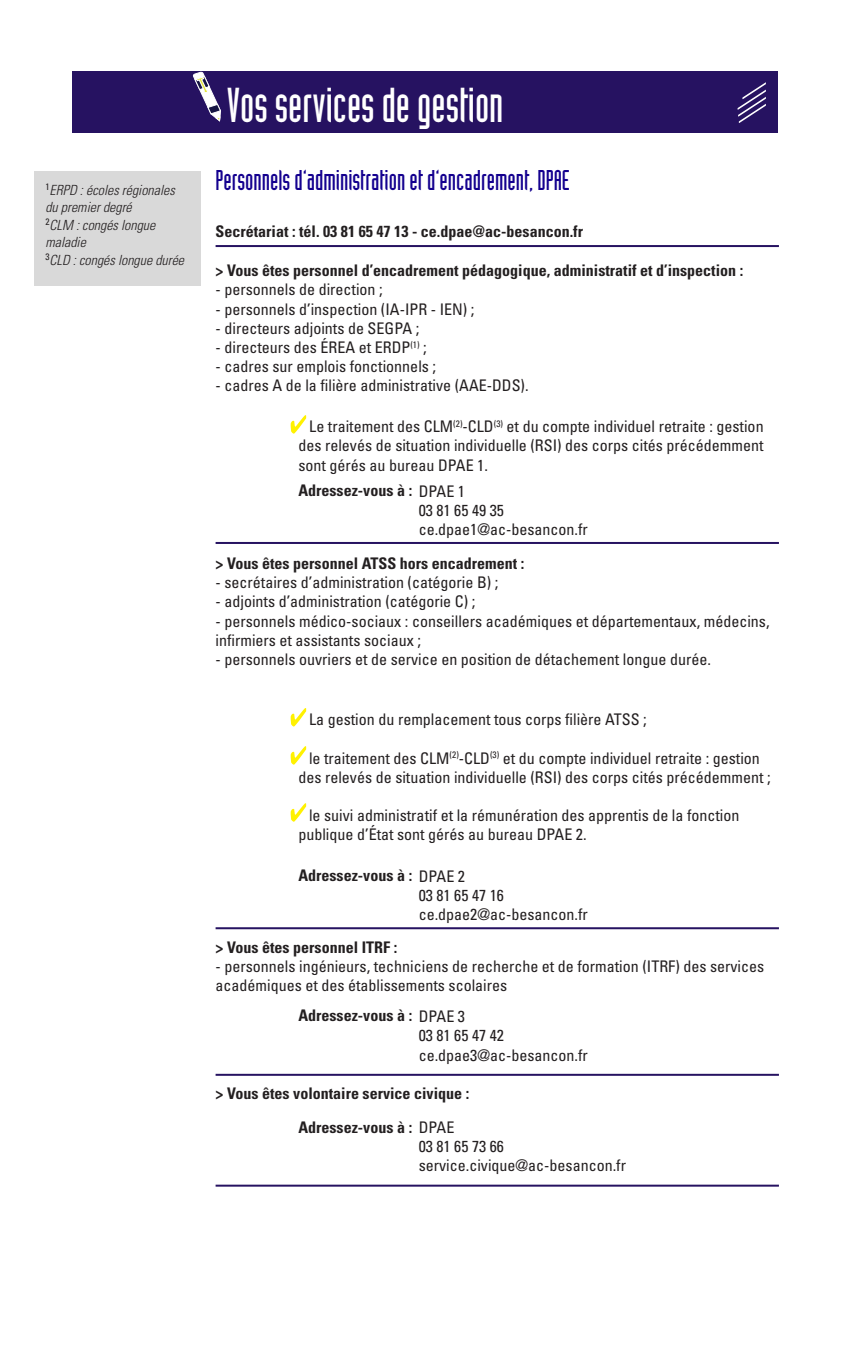
<style>
.page{position:relative;width:851px;height:1361px;background:#fff}
.page>*{position:absolute;margin:0;border:0;box-sizing:border-box;transform-origin:0 0}
.t1{font:48px "Industria Solid";color:#fff}
.t2{font:28px "Industria Solid";color:#14008f}
.t3{font:condensed 16px/19.2px "Univers";color:#231f20}
.t4{font:700 condensed 16px "Univers";color:#231f20}
.t5{font:italic 300 condensed 14px/16.8px "Univers";color:#231f20}
.t6{font:condensed 9.4px "Univers";color:#231f20}
.s1{font-weight:400}
</style>
<div class="page">
<div style="left:73px;top:71px;width:705px;height:61px;background:#261261"></div>
<hr style="left:215px;top:245px;width:563px;height:2px;background:#261261">
<svg style="left:290px;top:415px;width:16px;height:19px"></svg>
<hr style="left:215px;top:542px;width:563px;height:2px;background:#261261">
<svg style="left:290px;top:708px;width:16px;height:18px"></svg>
<svg style="left:290px;top:746px;width:16px;height:18px"></svg>
<svg style="left:290px;top:803px;width:16px;height:18px"></svg>
<hr style="left:215px;top:927px;width:563px;height:2px;background:#261261">
<hr style="left:215px;top:1074px;width:563px;height:2px;background:#261261">
<div style="left:34px;top:171px;width:167px;height:114px;background:#d9d9d9"></div>
<svg style="left:192px;top:71px;width:29px;height:51px"></svg>
<hr style="left:215px;top:1184px;width:563px;height:2px;background:#261261">
<svg style="left:737px;top:83px;width:28px;height:40px"></svg>
<p class="t6" style="left:45px;top:181px;width:6px">1</p>
<p class="t5" style="left:50px;top:182px;width:127px">ERPD : écoles régionales</p>
<p class="t5" style="left:45px;top:198px;width:88px">du premier degré</p>
<p class="t5" style="left:45px;top:216px;width:111px"><sup>2</sup>CLM : congés longue maladie</p>
<p class="t5" style="left:45px;top:251px;width:140px"><sup>3</sup>CLD : congés longue durée</p>
<p class="t1" style="left:227px;top:79px;width:278px">Vos services de gestion</p>
<p class="t2" style="left:215px;top:165px;width:355px">Personnels d’administration et d’encadrement, DPAE</p>
<p class="t4" style="left:215px;top:221px;width:369px">Secrétariat : tél. 03 81 65 47 13 - ce.dpae@ac-besancon.fr</p>
<p class="t4" style="left:215px;top:261px;width:529px">&gt; Vous êtes personnel d’encadrement pédagogique, administratif et d’inspection :</p>
<p class="t3" style="left:215px;top:280px;width:169px">- personnels de direction ;</p>
<p class="t3" style="left:215px;top:299px;width:260px">- personnels d’inspection (IA-IPR - IEN) ;</p>
<p class="t3" style="left:215px;top:318px;width:205px">- directeurs adjoints de SEGPA ;</p>
<p class="t3" style="left:215px;top:337px;width:213px">- directeurs des ÉREA et ERDP<sup>(1)</sup> ;</p>
<p class="t3" style="left:215px;top:356px;width:222px">- cadres sur emplois fonctionnels ;</p>
<p class="t3" style="left:215px;top:376px;width:314px">- cadres A de la filière administrative (AAE-DDS).</p>
<p class="t3" style="left:298px;top:416px;width:466px;text-align:justify;text-indent:11px">Le traitement des CLM<sup>(2)</sup>-CLD<sup>(3)</sup> et du compte individuel retraite : gestion des relevés de situation individuelle (RSI) des corps cités précédemment sont gérés au bureau DPAE 1.</p>
<p class="t4" style="left:298px;top:480px;width:168px">Adressez-vous à : <span class="s1">DPAE 1</span></p>
<p class="t3" style="left:418px;top:500px;width:87px">03 81 65 49 35</p>
<p class="t3" style="left:418px;top:519px;width:171px">ce.dpae1@ac-besancon.fr</p>
<p class="t4" style="left:215px;top:553px;width:310px">&gt; Vous êtes personnel ATSS hors encadrement :</p>
<p class="t3" style="left:215px;top:572px;width:284px">- secrétaires d’administration (catégorie B) ;</p>
<p class="t3" style="left:215px;top:592px;width:261px">- adjoints d’administration (catégorie C) ;</p>
<p class="t3" style="left:215px;top:611px;width:555px">- personnels médico-sociaux : conseillers académiques et départementaux, médecins, infirmiers et assistants sociaux ;</p>
<p class="t3" style="left:215px;top:649px;width:496px">- personnels ouvriers et de service en position de détachement longue durée.</p>
<p class="t3" style="left:309px;top:709px;width:339px">La gestion du remplacement tous corps filière ATSS ;</p>
<p class="t3" style="left:298px;top:748px;width:473px;text-align:center">le traitement des CLM<sup>(2)</sup>-CLD<sup>(3)</sup> et du compte individuel retraite : gestion des relevés de situation individuelle (RSI) des corps cités précédemment ;</p>
<p class="t3" style="left:298px;top:805px;width:442px;text-indent:11px">le suivi administratif et la rémunération des apprentis de la fonction publique d’État sont gérés au bureau DPAE 2.</p>
<p class="t4" style="left:298px;top:865px;width:168px">Adressez-vous à : <span class="s1">DPAE 2</span></p>
<p class="t3" style="left:418px;top:885px;width:87px">03 81 65 47 16</p>
<p class="t3" style="left:418px;top:904px;width:171px">ce.dpae2@ac-besancon.fr</p>
<p class="t4" style="left:215px;top:937px;width:183px">&gt; Vous êtes personnel ITRF :</p>
<p class="t3" style="left:215px;top:956px;width:550px">- personnels ingénieurs, techniciens de recherche et de formation (ITRF) des services académiques et des établissements scolaires</p>
<p class="t4" style="left:298px;top:1006px;width:168px">Adressez-vous à : <span class="s1">DPAE 3</span></p>
<p class="t3" style="left:418px;top:1025px;width:87px">03 81 65 47 42</p>
<p class="t3" style="left:418px;top:1045px;width:171px">ce.dpae3@ac-besancon.fr</p>
<p class="t4" style="left:215px;top:1083px;width:255px">&gt; Vous êtes volontaire service civique :</p>
<p class="t3" style="left:418px;top:1136px;width:87px">03 81 65 73 66</p>
<p class="t3" style="left:418px;top:1155px;width:209px">service.civique@ac-besancon.fr</p>
<p class="t4" style="left:298px;top:1117px;width:157px">Adressez-vous à : <span class="s1">DPAE</span></p>
</div>
